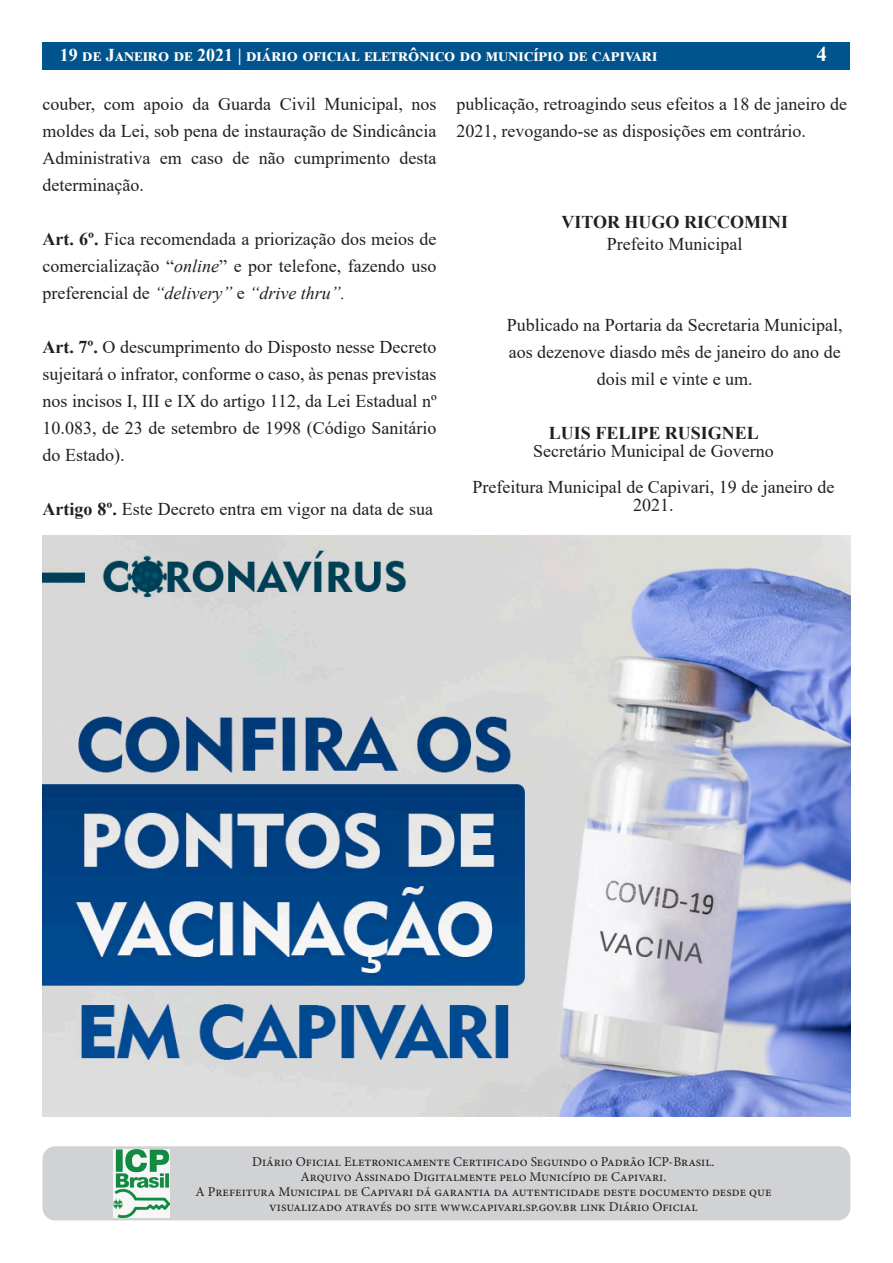
<style>
.page{position:relative;width:893px;height:1263px;background:#fff}
.page>*{position:absolute;margin:0;border:0;box-sizing:border-box;transform-origin:0 0}
.t1{font:700 21px "Times New Roman";color:#fff}
.Normal{font:18px/27px "Times New Roman";color:#231f20;text-align:justify}
.t2{font:700 18px "Times New Roman";color:#fff}
.Normal-2{font:700 18px "Times New Roman";color:#231f20}
.t3{font:13.5px/15px "Minion Pro";color:#231f20;text-align:center}
.s1{font-weight:700}
.s2{font-style:italic}
</style>
<div class="page">
<div style="left:43px;top:1146px;width:807px;height:74px;background:#d1d2d4;border-radius:13px"></div>
<img style="left:113px;top:1150px;width:56px;height:68px">
<div style="left:43px;top:43px;width:807px;height:27px;background:#00548e"></div>
<img style="left:43px;top:536px;width:807px;height:580px">
<p class="t2" style="left:60px;top:42px;width:599px">19 de Janeiro de 2021 | diário oficial eletrônico do município de capivari</p>
<p class="t1" style="left:816px;top:39px;width:12px">4</p>
<p class="Normal" style="left:43px;top:89px;width:396px">couber, com apoio da Guarda Civil Municipal, nos moldes da Lei, sob pena de instauração de Sindicância Administrativa em caso de não cumprimento desta determinação.</p>
<p class="Normal" style="left:43px;top:224px;width:396px"><span class="s1">Art. 6º.</span> Fica recomendada a priorização dos meios de comercialização “<span class="s2">online</span>” e por telefone, fazendo uso preferencial de <span class="s2">“delivery”</span> e <span class="s2">“drive thru”.</span></p>
<p class="Normal" style="left:43px;top:332px;width:396px"><span class="s1">Art. 7º.</span> O descumprimento do Disposto nesse Decreto sujeitará o infrator, conforme o caso, às penas previstas nos incisos I, III e IX do artigo 112, da Lei Estadual nº 10.083, de 23 de setembro de 1998 (Código Sanitário do Estado).</p>
<p class="Normal" style="left:43px;top:494px;width:392px"><span class="s1">Artigo 8º.</span> Este Decreto entra em vigor na data de sua</p>
<p class="Normal" style="left:456px;top:89px;width:392px">publicação, retroagindo seus efeitos a 18 de janeiro de<br>2021, revogando-se as disposições em contrário.</p>
<p class="Normal-2" style="left:561px;top:209px;width:228px">VITOR HUGO RICCOMINI</p>
<p class="Normal" style="left:607px;top:230px;width:137px">Prefeito Municipal</p>
<p class="Normal" style="left:507px;top:311px;width:337px;text-align:center">Publicado na Portaria da Secretaria Municipal, aos dezenove diasdo mês de janeiro do ano de dois mil e vinte e um.</p>
<p class="Normal-2" style="left:549px;top:420px;width:212px">LUIS FELIPE RUSIGNEL</p>
<p class="Normal" style="left:533px;top:437px;width:242px">Secretário Municipal de Governo</p>
<p class="Normal" style="left:472px;top:477px;width:363px;line-height:18px;text-align:center">Prefeitura Municipal de Capivari, 19 de janeiro de<br>2021.</p>
<p class="t3" style="left:195px;top:1154px;width:577px">Diário Oficial Eletronicamente Certificado Seguindo o Padrão ICP-Brasil.<br>Arquivo Assinado Digitalmente pelo Município de Capivari.<br>A Prefeitura Municipal de Capivari dá garantia da autenticidade deste documento desde que visualizado através do site www.capivari.sp.gov.br link Diário Oficial</p>
</div>
